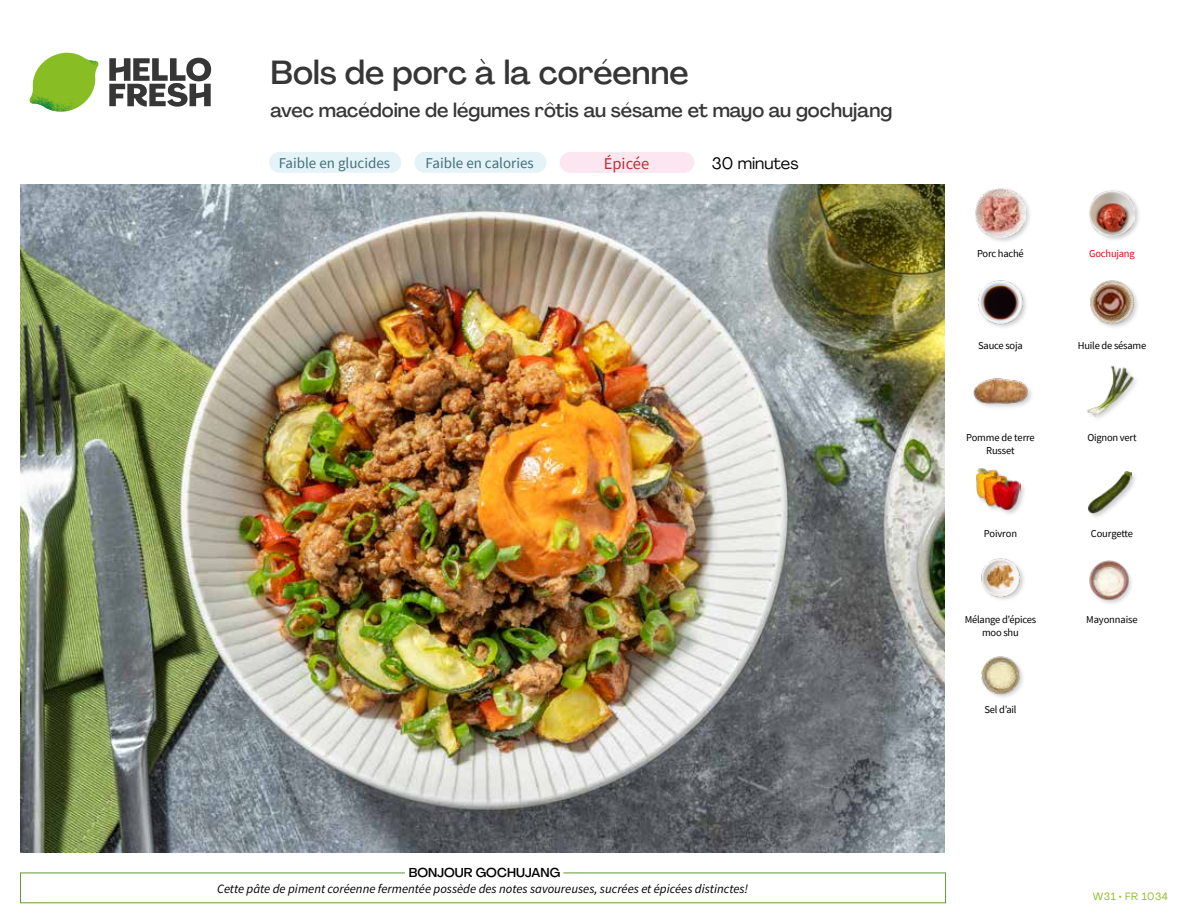
<style>
.page{position:relative;width:1188px;height:918px;background:#fff}
.page>*{position:absolute;margin:0;border:0;box-sizing:border-box;transform-origin:0 0}
.t1{font:500 33px "Agrandir";color:#373636}
.t2{font:500 19.5px "Agrandir";color:#373636}
.t3{font:16.5px "Agrandir";color:#000}
.t4{font:16.5px "Source Sans Pro";color:#b53138}
.t5{font:15px "Source Sans Pro";color:#43707c}
.t6{font:italic 12.75px "Source Sans Pro";color:#000}
.t7{font:500 12.75px "Agrandir";color:#000}
.t8{font:10.5px/13.5px "Source Sans Pro";letter-spacing:-.02em;color:#000;text-align:center}
.t9{font:10.5px "Agrandir";letter-spacing:.05em;color:#89bd24}
.t10{font:10.5px "Source Sans Pro";letter-spacing:-.02em;color:#e30613}
</style>
<div class="page">
<svg style="left:109px;top:57px;width:102px;height:50px"></svg>
<svg style="left:34px;top:53px;width:62px;height:40px"></svg>
<img style="left:67px;top:53px;width:32px;height:26px">
<img style="left:33px;top:75px;width:59px;height:11px">
<img style="left:29px;top:79px;width:61px;height:33px">
<img style="left:65px;top:86px;width:27px;height:25px">
<img style="left:21px;top:184px;width:924px;height:668px">
<div style="left:269px;top:152px;width:132px;height:21px;background:#e4f3f7;border-radius:10px"></div>
<div style="left:414px;top:152px;width:133px;height:21px;background:#e4f3f7;border-radius:10px"></div>
<div style="left:560px;top:152px;width:134px;height:21px;background:#fce7f0;border-radius:10px"></div>
<img style="left:981px;top:656px;width:42px;height:41px">
<img style="left:1089px;top:560px;width:43px;height:44px">
<img style="left:981px;top:558px;width:43px;height:42px">
<div style="left:1087px;top:470px;width:51px;height:50px;background:#000;opacity:.2"></div>
<img style="left:1087px;top:470px;width:44px;height:44px">
<div style="left:975px;top:468px;width:52px;height:49px;background:#000;opacity:.2"></div>
<img style="left:976px;top:468px;width:45px;height:43px">
<img style="left:1087px;top:365px;width:49px;height:54px">
<div style="left:973px;top:377px;width:61px;height:33px;background:#000;opacity:.2"></div>
<img style="left:973px;top:377px;width:56px;height:29px">
<img style="left:1090px;top:280px;width:48px;height:48px">
<img style="left:978px;top:280px;width:49px;height:48px">
<div style="left:1088px;top:189px;width:53px;height:53px;background:#000;opacity:.2"></div>
<img style="left:1089px;top:190px;width:45px;height:45px">
<div style="left:974px;top:186px;width:58px;height:59px;background:#000;opacity:.2"></div>
<img style="left:976px;top:188px;width:49px;height:49px">
<h1 class="t1" style="left:271px;top:52px;width:420px">Bols de porc à la coréenne</h1>
<h2 class="t2" style="left:271px;top:98px;width:623px">avec macédoine de légumes rôtis au sésame et mayo au gochujang</h2>
<h3 class="t5" style="left:279px;top:154px;width:113px">Faible en glucides</h3>
<h3 class="t5" style="left:426px;top:154px;width:110px">Faible en calories</h3>
<h3 class="t4" style="left:604px;top:153px;width:47px">Épicée</h3>
<h3 class="t3" style="left:712px;top:153px;width:88px">30 minutes</h3>
<p class="t7" style="left:409px;top:864px;width:153px">BONJOUR GOCHUJANG</p>
<p class="t6" style="left:217px;top:881px;width:533px">Cette pâte de piment coréenne fermentée possède des notes savoureuses, sucrées et épicées distinctes!</p>
<p class="t8" style="left:977px;top:246px;width:48px">Porc haché</p>
<p class="t10" style="left:1089px;top:246px;width:47px">Gochujang</p>
<p class="t8" style="left:978px;top:339px;width:46px">Sauce soja</p>
<p class="t8" style="left:1078px;top:339px;width:70px">Huile de sésame</p>
<p class="t8" style="left:966px;top:431px;width:70px">Pomme de terre<br>Russet</p>
<p class="t8" style="left:1087px;top:431px;width:51px">Oignon vert</p>
<p class="t8" style="left:984px;top:526px;width:35px">Poivron</p>
<p class="t8" style="left:1091px;top:526px;width:44px">Courgette</p>
<p class="t8" style="left:965px;top:612px;width:73px">Mélange d’épices moo shu</p>
<p class="t8" style="left:1086px;top:612px;width:53px">Mayonnaise</p>
<p class="t8" style="left:984px;top:703px;width:34px">Sel d’ail</p>
<p class="t9" style="left:1093px;top:890px;width:77px">W31 • FR 1034</p>
</div>
